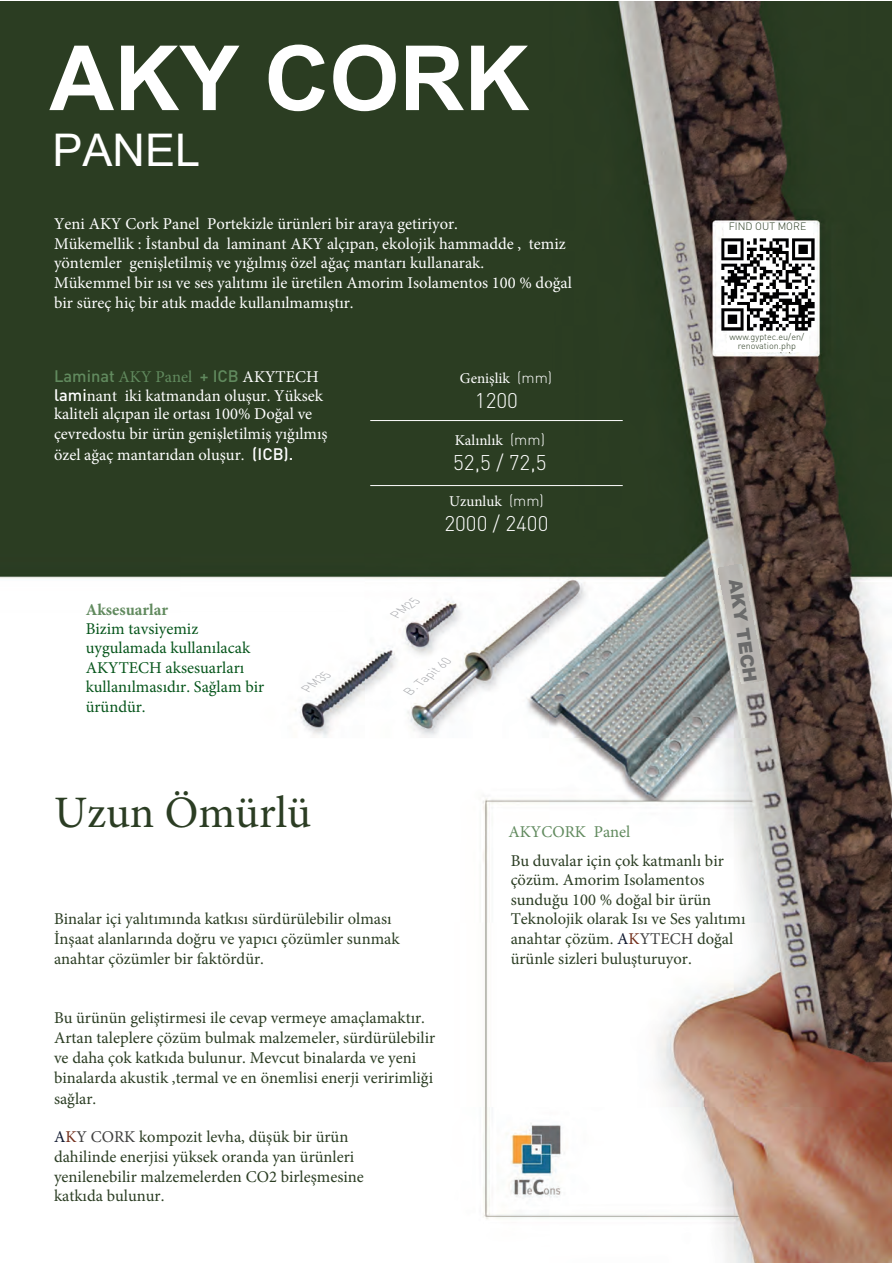
<style>
.page{position:relative;width:893px;height:1263px;background:#fff}
.page>*{position:absolute;margin:0;border:0;box-sizing:border-box;transform-origin:0 0}
.t1{font:700 90px "Arial";color:#fff}
.t2{font:45px "Minion Pro";color:#2b3d23}
.t3{font:45px "Arial";color:#fff}
.t4{font:300 21px "DIN";color:#fff}
.t5{font:900 18px "Arial";color:#6a6a6a}
.t6{font:16.5px/19.8px "Minion Pro";color:#2b3d23}
.t7{font:16.5px/19.8px "Minion Pro";color:#fff}
.t8{font:16.5px/19.5px "Minion Pro";color:#06551b}
.t9{font:500 16.5px "DIN";color:#618a5e}
.t10{font:16.5px "Minion Pro";color:#618a5e}
.t11{font:700 16.5px "Minion Pro";color:#618a5e}
.t12{font:15px "Minion Pro";color:#fff}
.t13{font:italic 300 12px "DIN";color:#a8a9ad}
.t14{font:300 10.5px "DIN";color:#2c3d23}
.t15{font:300 9px/9px "DIN";color:#2c3d23;text-align:center}
.s1{font-family:"Minion Pro";font-weight:400}
.s2{font-family:"Minion Pro";font-weight:400;color:#fff}
.s3{font-family:"DIN";font-weight:500}
.s4{font-family:"DIN";font-weight:300}
.s5{color:#0f182f}
.s6{color:#722e1b}
.s7{color:#3f3f3f}
</style>
<div class="page">
<img style="left:0;top:2px;width:891px;height:1261px">
<hr style="left:370px;top:420px;width:253px;height:1px;background:#fff">
<hr style="left:370px;top:485px;width:253px;height:1px;background:#fff">
<div style="left:727px;top:332px;width:82px;height:20px;background:#fff"></div>
<div style="left:724px;top:223px;width:88px;height:15px;background:#fff"></div>
<img style="left:722px;top:238px;width:92px;height:92px">
<img style="left:718px;top:564px;width:47px;height:119px">
<h1 class="t1" style="left:49px;top:15px;width:481px">AKY CORK</h1>
<h2 class="t3" style="left:52px;top:119px;width:149px">PANEL</h2>
<p class="t7" style="left:54px;top:214px;width:519px">Yeni AKY Cork Panel Portekizle ürünleri bir araya getiriyor.<br>Mükemellik : İstanbul da laminant AKY alçıpan, ekolojik hammadde , temiz yöntemler genişletilmiş ve yığılmış özel ağaç mantarı kullanarak.<br>Mükemmel bir ısı ve ses yalıtımı ile üretilen Amorim Isolamentos 100 % doğal bir süreç hiç bir atık madde kullanılmamıştır.</p>
<p class="t9" style="left:54px;top:365px;width:266px">Laminat <span class="s1">AKY Panel</span> + ICB <span class="s2">AKYTECH</span></p>
<p class="t7" style="left:54px;top:387px;width:270px;line-height:18px"><span class="s3">lami</span>nant iki katmandan oluşur. Yüksek kaliteli alçıpan ile ortası 100% Doğal ve</p>
<p class="t7" style="left:54px;top:423px;width:275px;line-height:21.1px">çevredostu bir ürün genişletilmiş yığılmış özel ağaç mantarıdan oluşur. <span class="s3">(ICB).</span></p>
<p class="t11" style="left:86px;top:598px;width:84px">Aksesuarlar</p>
<p class="t8" style="left:86px;top:619px;width:180px">Bizim tavsiyemiz uygulamada kullanılacak<br>AKYTECH aksesuarları kullanılmasıdır. Sağlam bir üründür.</p>
<p class="t13" style="left:301px;top:683px;width:31px;rotate:-36deg">PM35</p>
<p class="t12" style="left:460px;top:368px;width:94px">Genişlik <span class="s4">(mm)</span></p>
<p class="t4" style="left:475px;top:387px;width:45px">1200</p>
<p class="t12" style="left:455px;top:430px;width:92px">Kalınlık <span class="s4">(mm)</span></p>
<p class="t4" style="left:453px;top:449px;width:95px">52,5 / 72,5</p>
<p class="t12" style="left:449px;top:491px;width:96px">Uzunluk <span class="s4">(mm)</span></p>
<p class="t4" style="left:444px;top:510px;width:106px">2000 / 2400</p>
<p class="t13" style="left:391px;top:609px;width:31px;rotate:-36deg">PM25</p>
<p class="t13" style="left:403px;top:686px;width:56px;rotate:-39deg">B. Tapit 60</p>
<p class="t14" style="left:729px;top:220px;width:79px">FIND OUT MORE</p>
<p class="t15" style="left:729px;top:332px;width:76px">www.gyptec.eu/en/ renovation.php</p>
<p class="t5" style="left:749px;top:578px;width:105px;rotate:82deg">AKY TECH</p>
<h2 class="t2" style="left:54px;top:782px;width:259px">Uzun Ömürlü</h2>
<p class="t6" style="left:54px;top:909px;width:347px">Binalar içi yalıtımında katkısı sürdürülebilir olması<br>İnşaat alanlarında doğru ve yapıcı çözümler sunmak anahtar çözümler bir faktördür.</p>
<p class="t6" style="left:54px;top:1008px;width:383px">Bu ürünün geliştirmesi ile cevap vermeye amaçlamaktır.<br>Artan taleplere çözüm bulmak malzemeler, sürdürülebilir ve daha çok katkıda bulunur. Mevcut binalarda ve yeni binalarda akustik ,termal ve en önemlisi enerji veririmliği</p>
<p class="t6" style="left:54px;top:1089px;width:44px">sağlar.</p>
<p class="t6" style="left:54px;top:1127px;width:311px"><span class="s5">A</span><span class="s6">K</span><span class="s7">Y CORK</span> kompozit levha, düşük bir ürün dahilinde enerjisi yüksek oranda yan ürünleri yenilenebilir malzemelerden CO2 birleşmesine katkıda bulunur.</p>
<p class="t10" style="left:508px;top:820px;width:124px">AKYCORK Panel</p>
<p class="t6" style="left:511px;top:851px;width:236px">Bu duvalar için çok katmanlı bir çözüm. Amorim Isolamentos sunduğu 100 % doğal bir ürün<br>Teknolojik olarak Isı ve Ses yalıtımı anahtar çözüm. <span class="s5">A</span><span class="s6">K</span><span class="s7">YTECH</span> doğal ürünle sizleri buluşturuyor.</p>
</div>
